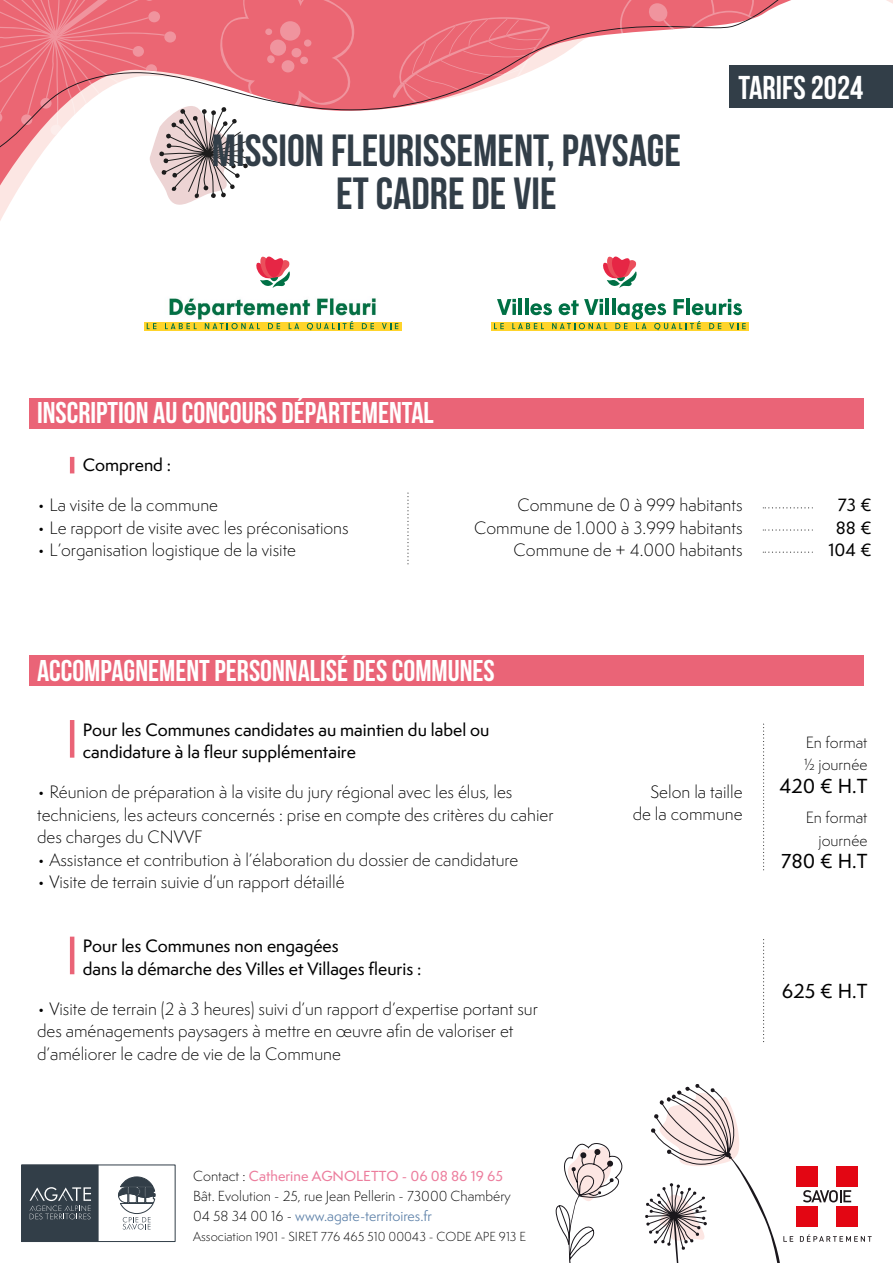
<style>
.page{position:relative;width:893px;height:1263px;background:#fff}
.page>*{position:absolute;margin:0;border:0;box-sizing:border-box;transform-origin:0 0}
.t1{font:45px/43.5px "Bebas Neue";color:#323e48;text-align:center}
.t2{font:33px "Bebas Neue";color:#fff}
.t3{font:30px "Bebas Neue";color:#fff}
.t4{font:500 18.75px "Semplicita Pro";color:#000}
.t5{font:300 16.5px/22.5px "Semplicita Pro";color:#000;text-align:right}
.t6{font:500 16.5px/22.5px "Semplicita Pro";color:#000}
.t7{font:300 15px/22.5px "Semplicita Pro";color:#000}
.t8{font:300 13.35px/20.1px "Semplicita Pro";color:#000}
.t9{font:300 12px "Semplicita Pro";color:#000}
.s1{font-weight:500;color:#ec7d9d}
.s2{font-weight:400;color:#5c80a8}
</style>
<div class="page">
<svg style="left:556px;top:1143px;width:67px;height:120px"></svg>
<svg style="left:0;top:151px;width:248px;height:63px"></svg>
<svg style="left:0;top:0;width:619px;height:151px;fill:#eb6a76"></svg>
<svg style="left:619px;top:0;width:172px;height:108px"></svg>
<div style="left:730px;top:65px;width:163px;height:43px;background:#323e48"></div>
<svg style="left:603px;top:256px;width:34px;height:32px"></svg>
<svg style="left:491px;top:322px;width:258px;height:9px"></svg>
<svg style="left:494px;top:323px;width:10px;height:6px"></svg>
<svg style="left:512px;top:323px;width:32px;height:6px"></svg>
<svg style="left:552px;top:323px;width:55px;height:6px"></svg>
<svg style="left:497px;top:299px;width:19px;height:16px"></svg>
<hr style="left:519px;top:299px;width:3px;height:16px;background:#007045">
<hr style="left:525px;top:299px;width:3px;height:16px;background:#007045">
<svg style="left:530px;top:303px;width:22px;height:12px"></svg>
<svg style="left:559px;top:299px;width:44px;height:16px"></svg>
<hr style="left:606px;top:299px;width:3px;height:16px;background:#007045">
<hr style="left:612px;top:299px;width:3px;height:16px;background:#007045">
<svg style="left:615px;top:299px;width:131px;height:31px"></svg>
<img style="left:169px;top:298px;width:207px;height:22px">
<svg style="left:144px;top:322px;width:257px;height:9px"></svg>
<svg style="left:147px;top:323px;width:9px;height:6px"></svg>
<svg style="left:165px;top:323px;width:32px;height:6px"></svg>
<svg style="left:205px;top:323px;width:55px;height:6px"></svg>
<svg style="left:268px;top:323px;width:12px;height:6px"></svg>
<svg style="left:289px;top:323px;width:10px;height:6px"></svg>
<svg style="left:307px;top:321px;width:46px;height:9px"></svg>
<svg style="left:362px;top:323px;width:12px;height:6px"></svg>
<svg style="left:382px;top:323px;width:16px;height:6px"></svg>
<svg style="left:256px;top:256px;width:34px;height:32px"></svg>
<div style="left:29px;top:398px;width:834px;height:30px;background:#ea6477"></div>
<svg style="left:763px;top:507px;width:50px;height:1px"></svg>
<svg style="left:763px;top:530px;width:50px;height:1px"></svg>
<svg style="left:763px;top:552px;width:50px;height:1px"></svg>
<hr style="left:70px;top:457px;width:4px;height:16px;background:#ea6477">
<svg style="left:408px;top:493px;width:1px;height:71px"></svg>
<div style="left:29px;top:655px;width:834px;height:30px;background:#ea6477"></div>
<hr style="left:70px;top:937px;width:4px;height:37px;background:#ea6477">
<svg style="left:763px;top:939px;width:1px;height:103px"></svg>
<hr style="left:70px;top:720px;width:4px;height:38px;background:#ea6477">
<svg style="left:763px;top:724px;width:1px;height:146px"></svg>
<div style="left:796px;top:1166px;width:21px;height:20px;background:#e30613"></div>
<div style="left:837px;top:1166px;width:21px;height:20px;background:#e30613"></div>
<div style="left:796px;top:1206px;width:21px;height:21px;background:#e30613"></div>
<div style="left:837px;top:1206px;width:21px;height:21px;background:#e30613"></div>
<svg style="left:645px;top:1084px;width:148px;height:179px"></svg>
<svg style="left:800px;top:1234px;width:72px;height:8px"></svg>
<svg style="left:803px;top:1190px;width:48px;height:12px"></svg>
<div style="left:21px;top:1165px;width:154px;height:77px;background:#fff;border:1px solid #323e48"></div>
<svg style="left:22px;top:1165px;width:77px;height:77px;background:#3e4952"></svg>
<svg style="left:118px;top:1176px;width:38px;height:53px"></svg>
<h1 class="t1" style="left:212px;top:128px;width:471px">MISSION FLEURISSEMENT, PAYSAGE<br>ET CADRE DE VIE</h1>
<h2 class="t2" style="left:739px;top:70px;width:126px">TARIFS 2024</h2>
<h3 class="t3" style="left:37px;top:397px;width:398px">INSCRIPTION AU CONCOURS DÉPARTEMENTAL</h3>
<p class="t6" style="left:83px;top:454px;width:90px">Comprend :</p>
<p class="t5" style="left:37px;top:494px;width:183px">• La visite de la commune</p>
<p class="t5" style="left:37px;top:516px;width:313px">• Le rapport de visite avec les préconisations</p>
<p class="t5" style="left:37px;top:539px;width:261px">• L’organisation logistique de la visite</p>
<p class="t5" style="left:474px;top:494px;width:270px">Commune de 0 à 999 habitants<br>Commune de 1.000 à 3.999 habitants<br>Commune de + 4.000 habitants</p>
<p class="t6" style="left:828px;top:494px;width:45px;text-align:center">73 €<br>88 €<br>104 €</p>
<h3 class="t3" style="left:37px;top:654px;width:459px">ACCOMPAGNEMENT PERSONNALISÉ DES COMMUNES</h3>
<p class="t6" style="left:83px;top:718px;width:408px">Pour les Communes candidates au maintien du label ou candidature à la fleur supplémentaire</p>
<p class="t5" style="left:37px;top:781px;width:518px;text-align:left">• Réunion de préparation à la visite du jury régional avec les élus, les techniciens, les acteurs concernés : prise en compte des critères du cahier des charges du CNVVF</p>
<p class="t5" style="left:37px;top:848px;width:483px">• Assistance et contribution à l’élaboration du dossier de candidature</p>
<p class="t5" style="left:37px;top:871px;width:309px">• Visite de terrain suivie d’un rapport détaillé</p>
<p class="t6" style="left:83px;top:934px;width:340px">Pour les Communes non engagées<br>dans la démarche des Villes et Villages fleuris :</p>
<p class="t5" style="left:37px;top:997px;width:502px;text-align:left">• Visite de terrain (2 à 3 heures) suivi d’un rapport d’expertise portant sur des aménagements paysagers à mettre en œuvre afin de valoriser et d’améliorer le cadre de vie de la Commune</p>
<p class="t8" style="left:193px;top:1165px;width:319px">Contact : <span class="s1">Catherine AGNOLETTO - 06 08 86 19 65<br></span>Bât. Evolution - 25, rue Jean Pellerin - 73000 Chambéry<br>04 58 34 00 16 - <span class="s2">www.agate-territoires.fr</span></p>
<p class="t9" style="left:193px;top:1228px;width:335px">Association 1901 - SIRET 776 465 510 00043 - CODE APE 913 E</p>
<p class="t5" style="left:633px;top:780px;width:111px">Selon la taille de la commune</p>
<p class="t7" style="left:804px;top:731px;width:65px">En format ½ journée</p>
<p class="t4" style="left:780px;top:772px;width:89px">420 € H.T</p>
<p class="t7" style="left:806px;top:806px;width:63px;text-align:right">En format journée</p>
<p class="t4" style="left:781px;top:848px;width:88px">780 € H.T</p>
<p class="t4" style="left:782px;top:978px;width:87px">625 € H.T</p>
</div>
